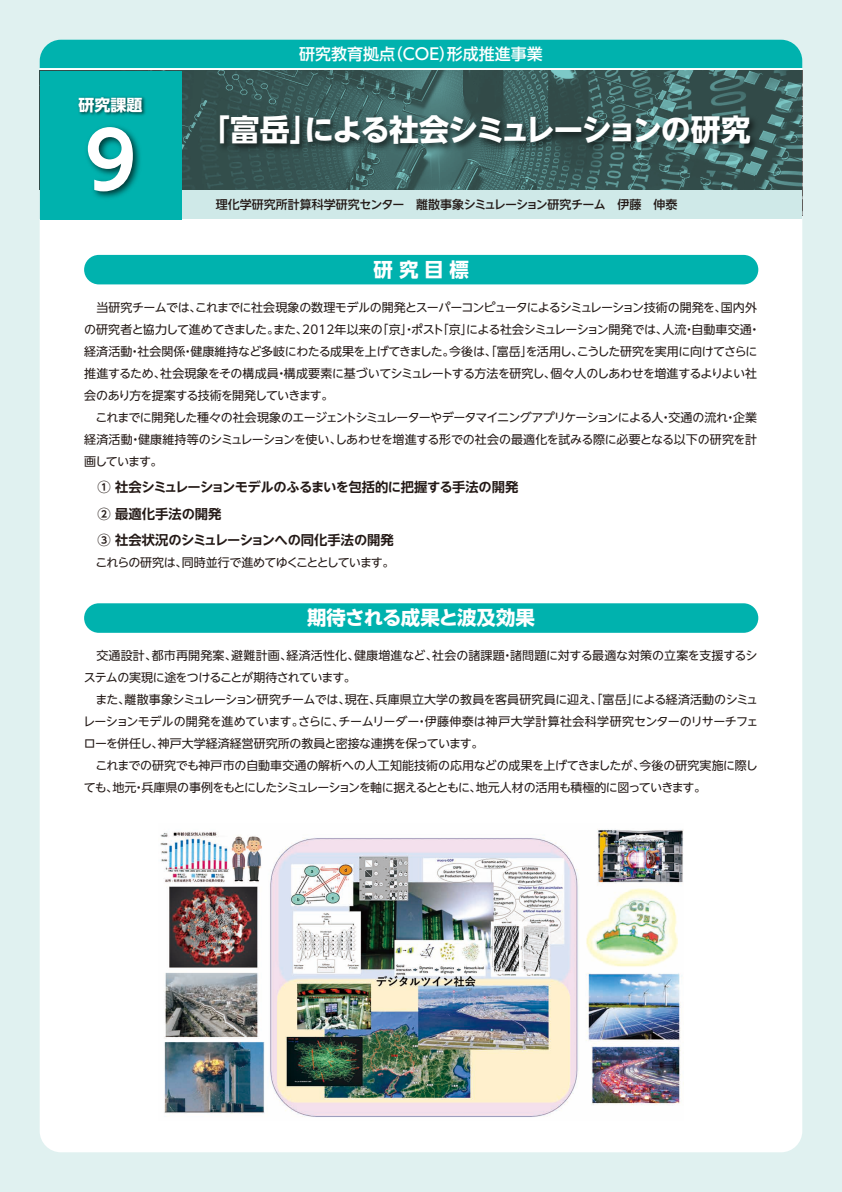
<style>
.page{position:relative;width:842px;height:1192px;background:#e0f1f0}
.page>*{position:absolute;margin:0;border:0;box-sizing:border-box;transform-origin:0 0}
.t1{font:700 77.5px "UD Shin Go NT Pro De";color:#fff}
.t2{font:700 30px "UD Shin Go NT Pro";letter-spacing:-.055em;color:#fff}
.t3{font:700 19.5px "UD Shin Go NT Pro";letter-spacing:-.04em;color:#fff}
.t4{font:700 19.5px "UD Shin Go NT Pro";color:#fff}
.t5{font:500 16px "UD Shin Go NT Pro";color:#fff}
.t6{font:700 16px "UD Shin Go NT Pro";color:#fff}
.t7{font:700 13.3px/26.5px "UD Shin Go NT Pro De";letter-spacing:-.025em;color:#231916}
.t8{font:12px/22px "UD Shin Go NT Pro";letter-spacing:-.03em;color:#231916}
.t9{font:12px/22px "UD Shin Go NT Pro";letter-spacing:-.06em;color:#231916}
.t10{font:12px "UD Shin Go NT Pro";letter-spacing:-.055em;color:#231916}
.t11{font:12px "UD Shin Go NT Pro";color:#231916}
.t12{font:12px "UD Shin Go NT Pro";letter-spacing:-.01em;color:#231916}
.t13{font:500 12px "UD Shin Go NT Pro";color:#231916}
.t14{font:12px "UD Shin Go NT Pro";letter-spacing:-.05em;color:#231916}
.t15{font:12px "UD Shin Go NT Pro";letter-spacing:-.085em;color:#231916}
.t16{font:12px "UD Shin Go NT Pro";letter-spacing:.01em;color:#231916}
.t17{font:12px "UD Shin Go NT Pro";letter-spacing:.015em;color:#231916}
</style>
<div class="page">
<div style="left:40px;top:40px;width:762px;height:1112px;background:#fff;border-radius:21px"></div>
<svg style="left:181px;top:71px;width:621px;height:119px;background:#3d605e"></svg>
<div style="left:40px;top:190px;width:762px;height:29px;background:#cfe9e8"></div>
<div style="left:40px;top:71px;width:141px;height:148px;background:#00b2ae"></div>
<div style="left:40px;top:40px;width:762px;height:28px;background:#00b2ae"></div>
<div style="left:84px;top:255px;width:674px;height:29px;background:#00b2ae;border-radius:15px"></div>
<div style="left:84px;top:603px;width:674px;height:30px;background:#00b2ae;border-radius:15px"></div>
<img style="left:209px;top:109px;width:553px;height:55px">
<img style="left:78px;top:96px;width:68px;height:20px">
<img style="left:79px;top:126px;width:68px;height:94px">
<img style="left:160px;top:829px;width:523px;height:288px">
<h3 class="t6" style="left:78px;top:92px;width:65px">研究課題</h3>
<h1 class="t1" style="left:85px;top:98px;width:53px">9</h1>
<h3 class="t5" style="left:447px;top:41px;width:97px">形成推進事業</h3>
<h3 class="t5" style="left:299px;top:41px;width:97px">研究教育拠点</h3>
<h3 class="t5" style="left:387px;top:41px;width:70px">（COE）</h3>
<h2 class="t2" style="left:200px;top:106px;width:121px">「富岳」</h2>
<h2 class="t2" style="left:304px;top:106px;width:448px">による社会シミュレーションの研究</h2>
<p class="t13" style="left:216px;top:195px;width:463px">理化学研究所計算科学研究センター　離散事象シミュレーション研究チーム　伊藤　伸泰</p>
<h3 class="t4" style="left:374px;top:254px;width:97px">研究目標</h3>
<p class="t10" style="left:84px;top:298px;width:644px">　当研究チームではこれまでに社会現象の数理モデルの開発とスーパーコンピュータによるシミュレーション技術の開発を、</p>
<p class="t8" style="left:189px;top:296px;width:13px">、</p>
<p class="t8" style="left:721px;top:296px;width:38px">国内外</p>
<p class="t8" style="left:411px;top:318px;width:35px">ポスト</p>
<p class="t8" style="left:376px;top:318px;width:40px">「京」・</p>
<p class="t8" style="left:437px;top:318px;width:38px">「京」</p>
<p class="t9" style="left:466px;top:318px;width:203px">による社会シミュレーション開発では、</p>
<p class="t17" style="left:302px;top:320px;width:82px">2012年以来の</p>
<p class="t17" style="left:662px;top:320px;width:91px">人流自動車交通</p>
<p class="t9" style="left:84px;top:318px;width:196px">の研究者と協力して進めてきました。</p>
<p class="t8" style="left:273px;top:318px;width:36px">また、</p>
<p class="t8" style="left:683px;top:318px;width:13px">・</p>
<p class="t8" style="left:748px;top:318px;width:13px">・</p>
<p class="t12" style="left:84px;top:342px;width:372px">経済活動社会関係健康維持など多岐にわたる成果を上げてきました。</p>
<p class="t8" style="left:449px;top:340px;width:310px">今後は、「富岳を活用しこうした研究を実用に向けてさらに</p>
<p class="t8" style="left:571px;top:340px;width:13px">、</p>
<p class="t8" style="left:521px;top:340px;width:13px">」</p>
<p class="t8" style="left:129px;top:340px;width:13px">・</p>
<p class="t8" style="left:182px;top:340px;width:13px">・</p>
<p class="t8" style="left:160px;top:362px;width:397px">社会現象をその構成員構成要素に基づいてシミュレートする方法を研究し、</p>
<p class="t14" style="left:550px;top:364px;width:208px">個々人のしあわせを増進するよりよい社</p>
<p class="t9" style="left:84px;top:362px;width:674px">推進するため、<br>会のあり方を提案する技術を開発していきます。<br>　これまでに開発した種々の社会現象のエージェントシミュレーターやデータマイニングアプリケーションによる人交通の流れ企業</p>
<p class="t8" style="left:275px;top:362px;width:13px">・</p>
<p class="t8" style="left:335px;top:406px;width:423px;text-indent:325px">・<br>しあわせを増進する形での社会の最適化を試みる際に必要となる以下の研究を計</p>
<p class="t8" style="left:724px;top:406px;width:13px">・</p>
<p class="t8" style="left:84px;top:428px;width:259px">経済活動健康維持等のシミュレーションを使い、</p>
<p class="t8" style="left:84px;top:428px;width:80px;text-indent:45px">・<br>画しています。</p>
<p class="t7" style="left:84px;top:474px;width:436px">　① 社会シミュレーションモデルのふるまいを包括的に把握する手法の開発　② 最適化手法の開発<br>　③ 社会状況のシミュレーションへの同化手法の開発</p>
<p class="t9" style="left:182px;top:552px;width:214px">同時並行で進めてゆくこととしています。</p>
<p class="t10" style="left:84px;top:553px;width:105px">　これらの研究は、</p>
<h3 class="t3" style="left:307px;top:602px;width:229px">期待される成果と波及効果</h3>
<p class="t8" style="left:354px;top:644px;width:85px">健康増進など、</p>
<p class="t11" style="left:432px;top:646px;width:327px">社会の諸課題諸問題に対する最適な対策の立案を支援するシ</p>
<p class="t8" style="left:231px;top:644px;width:62px">避難計画、</p>
<p class="t8" style="left:287px;top:644px;width:74px">経済活性化、</p>
<p class="t9" style="left:84px;top:644px;width:274px">　交通設計、<br>ステムの実現に途をつけることが期待されています。</p>
<p class="t8" style="left:152px;top:644px;width:87px">都市再開発案、</p>
<p class="t8" style="left:501px;top:644px;width:13px">・</p>
<p class="t16" style="left:376px;top:690px;width:265px">兵庫県立大学の教員を客員研究員に迎え、「富岳」</p>
<p class="t14" style="left:125px;top:690px;width:227px">離散事象シミュレーション研究チームでは、</p>
<p class="t8" style="left:345px;top:688px;width:38px">現在、</p>
<p class="t8" style="left:632px;top:688px;width:128px">による経済活動のシミュ</p>
<p class="t8" style="left:84px;top:688px;width:47px">　また、</p>
<p class="t8" style="left:158px;top:710px;width:327px;text-indent:-75px">レーションモデルの開発を進めています。<br>神戸大学経済経営研究所の教員と密接な連携を保っています。</p>
<p class="t11" style="left:339px;top:712px;width:421px">チームリーダー伊藤伸泰は神戸大学計算社会科学研究センターのリサーチフェ</p>
<p class="t8" style="left:298px;top:710px;width:47px">さらに、</p>
<p class="t8" style="left:416px;top:710px;width:13px">・</p>
<p class="t8" style="left:84px;top:732px;width:81px">ローを併任し、</p>
<p class="t8" style="left:476px;top:754px;width:232px;text-indent:-392px">　これまでの研究でも神戸市の自動車交通の解析への人工知能技術の応用などの成果を上げてきましたが、<br>地元人材の活用も積極的に図っていきます。</p>
<p class="t12" style="left:640px;top:756px;width:120px">今後の研究実施に際し</p>
<p class="t15" style="left:113px;top:778px;width:371px">地元兵庫県の事例をもとにしたシミュレーションを軸に据えるとともに、</p>
<p class="t8" style="left:84px;top:776px;width:36px">ても、</p>
<p class="t8" style="left:133px;top:776px;width:13px">・</p>
</div>
